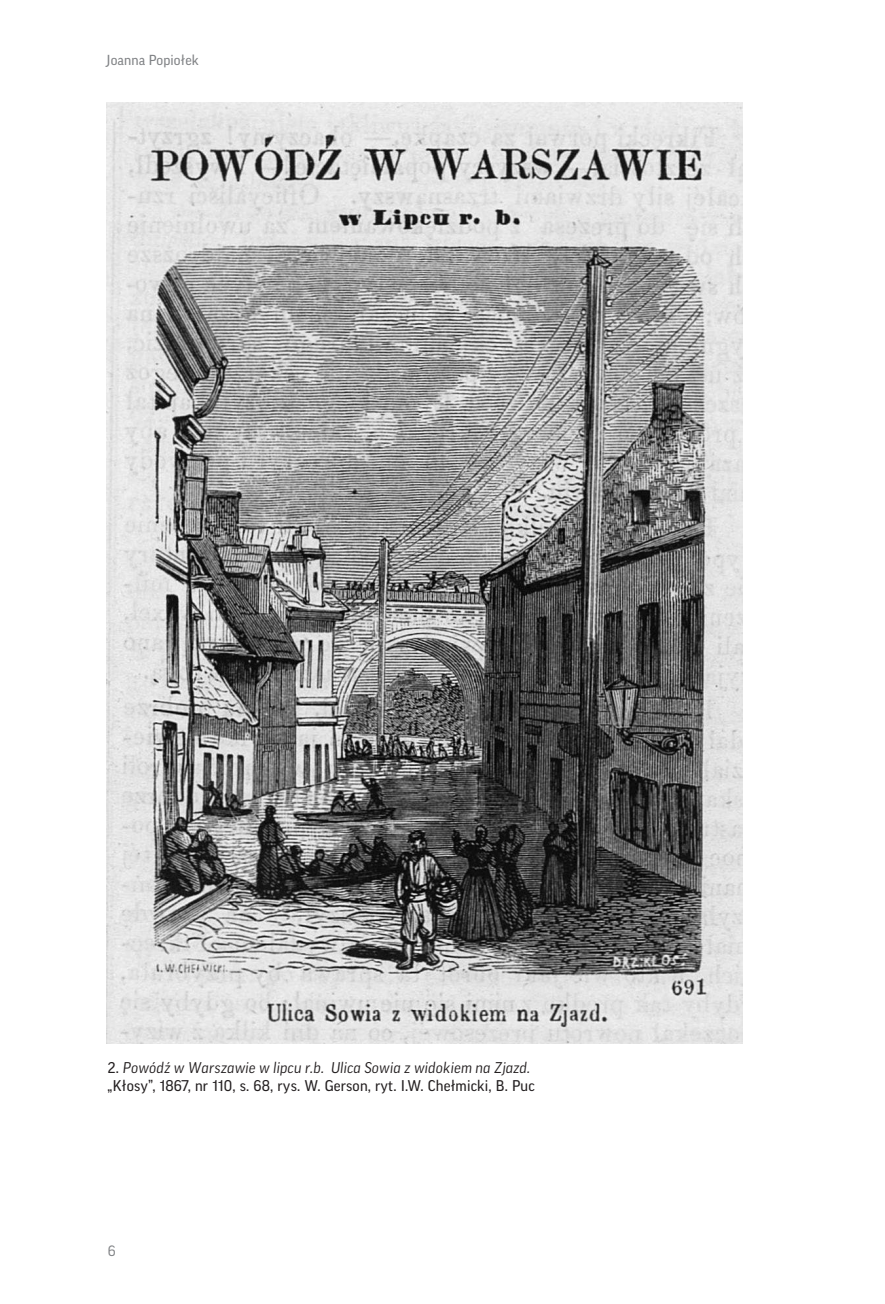
<style>
.page{position:relative;width:885px;height:1304px;background:#fff}
.page>*{position:absolute;margin:0;border:0;box-sizing:border-box;transform-origin:0 0}
.t1{font:16px "Good Headline Pro";color:#808285}
.t2{font:15px/18px "Good Pro";letter-spacing:.01em;color:#231f20}
.t3{font:14px "Good Pro";letter-spacing:.01em;color:#808285}
.s1{font-style:italic}
</style>
<div class="page">
<img style="left:107px;top:102px;width:635px;height:941px">
<p class="t3" style="left:107px;top:52px;width:94px">Joanna Popiołek</p>
<p class="t2" style="left:108px;top:1058px;width:428px">2. <span class="s1">Powódź w Warszawie w lipcu r.b. Ulica Sowia z widokiem na Zjazd. </span>„Kłosy”, 1867, nr 110, s. 68, rys. W. Gerson, ryt. I.W. Chełmicki, B. Puc</p>
<p class="t1" style="left:108px;top:1243px;width:9px">6</p>
</div>
